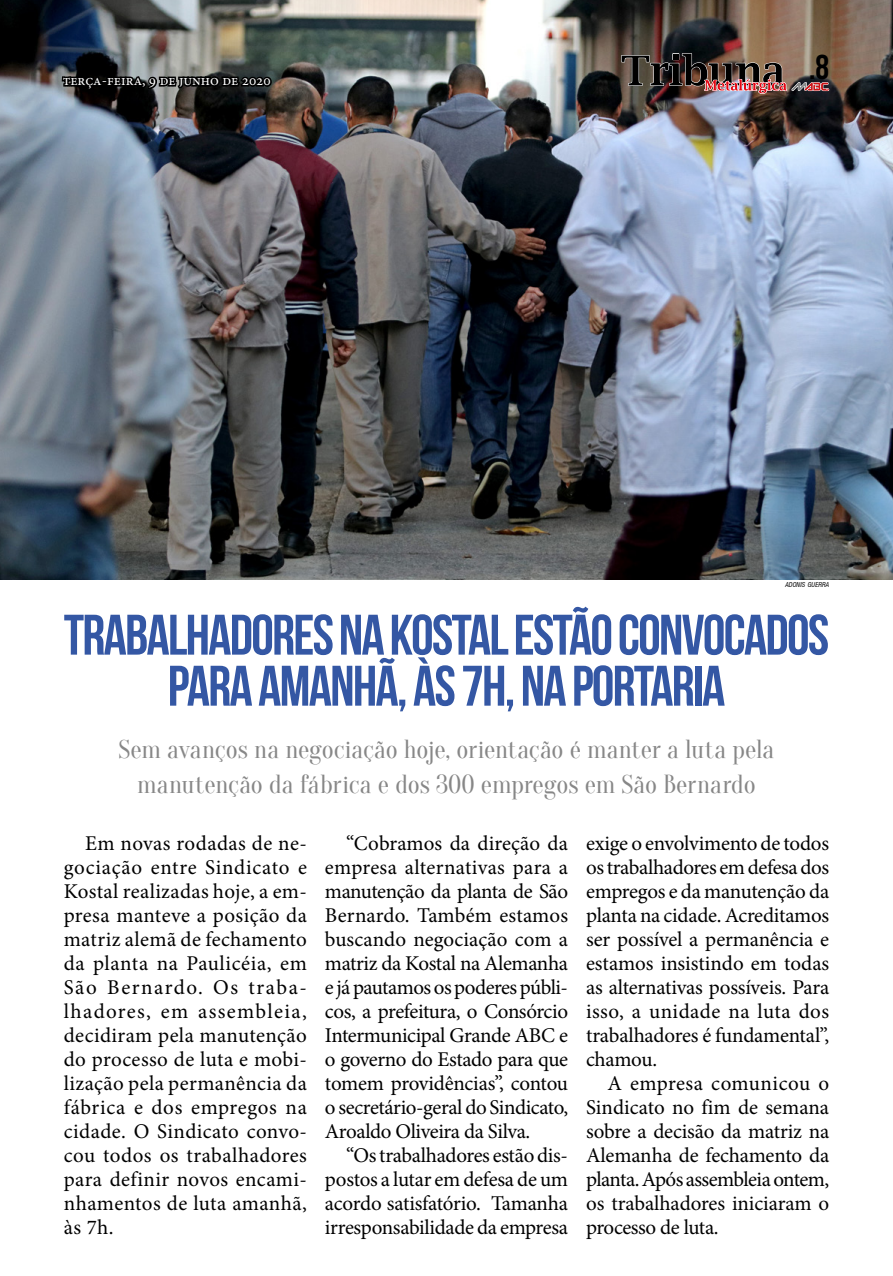
<style>
.page{position:relative;width:893px;height:1276px;background:#fff}
.page>*{position:absolute;margin:0;border:0;box-sizing:border-box;transform-origin:0 0}
.t1{font:57px/51px "Bebas Neue";letter-spacing:-.03em;color:#3457a4;text-align:center}
.t2{font:34.5px "Bebas Neue";color:#000}
.t3{font:25.5px/34.5px "Oranienbaum";color:#878787;text-align:center}
.t4{font:21px/24px "Minion Pro";letter-spacing:-.01em;color:#000;text-align:justify}
.t5{font:15px "Minion Pro";color:#fff}
.t6{font:italic condensed 6.6px "Swiss 721 BT";color:#000}
</style>
<div class="page">
<img style="left:0;top:0;width:893px;height:580px">
<img style="left:621px;top:53px;width:208px;height:40px">
<svg style="left:60px;top:63px;width:213px;height:29px;background:#373938"></svg>
<p class="t5" style="left:63px;top:70px;width:210px">terça-feira, 9 de junho de 2020</p>
<h2 class="t2" style="left:809px;top:48px;width:22px">.8</h2>
<p class="t6" style="left:785px;top:580px;width:45px">ADONIS GUERRA</p>
<h1 class="t1" style="left:64px;top:609px;width:767px">TRABALHADORES NA KOSTAL ESTÃO CONVOCADOS<br>PARA AMANHÃ, ÀS 7H, NA PORTARIA</h1>
<p class="t3" style="left:119px;top:733px;width:657px">Sem avanços na negociação hoje, orientação é manter a luta pela manutenção da fábrica e dos 300 empregos em São Bernardo</p>
<p class="t4" style="left:64px;top:831px;width:245px;text-indent:21px">Em novas rodadas de ne&shy;gociação entre Sindicato e Kostal realizadas hoje, a em&shy;presa manteve a posição da matriz alemã de fechamento da planta na Paulicéia, em São Bernardo. Os traba&shy;lhadores, em assembleia, decidiram pela manutenção do processo de luta e mobi&shy;lização pela permanência da fábrica e dos empregos na cidade. O Sindicato convo&shy;cou todos os trabalhadores para definir novos encami&shy;nhamentos de luta amanhã, às 7h.</p>
<p class="t4" style="left:325px;top:831px;width:245px;text-indent:21px">“Cobramos da direção da empresa alternativas para a manutenção da planta de São Bernardo. Também estamos buscando negociação com a matriz da Kostal na Alemanha e já pautamos os poderes públi&shy;cos, a prefeitura, o Consórcio Intermunicipal Grande ABC e o governo do Estado para que tomem providências”, contou o secretário-geral do Sindicato, Aroaldo Oliveira da Silva.</p>
<p class="t4" style="left:325px;top:1143px;width:245px;text-indent:21px">“Os trabalhadores estão dis&shy;postos a lutar em defesa de um acordo satisfatório. Tamanha irresponsabilidade da empresa</p>
<p class="t4" style="left:586px;top:831px;width:245px">exige o envolvimento de todos os trabalhadores em defesa dos empregos e da manutenção da planta na cidade. Acreditamos ser possível a permanência e estamos insistindo em todas as alternativas possíveis. Para isso, a unidade na luta dos trabalhadores é fundamental”, chamou.</p>
<p class="t4" style="left:586px;top:1071px;width:245px;text-indent:21px">A empresa comunicou o Sindicato no fim de semana sobre a decisão da matriz na Alemanha de fechamento da planta. Após assembleia ontem, os trabalhadores iniciaram o processo de luta.</p>
</div>
